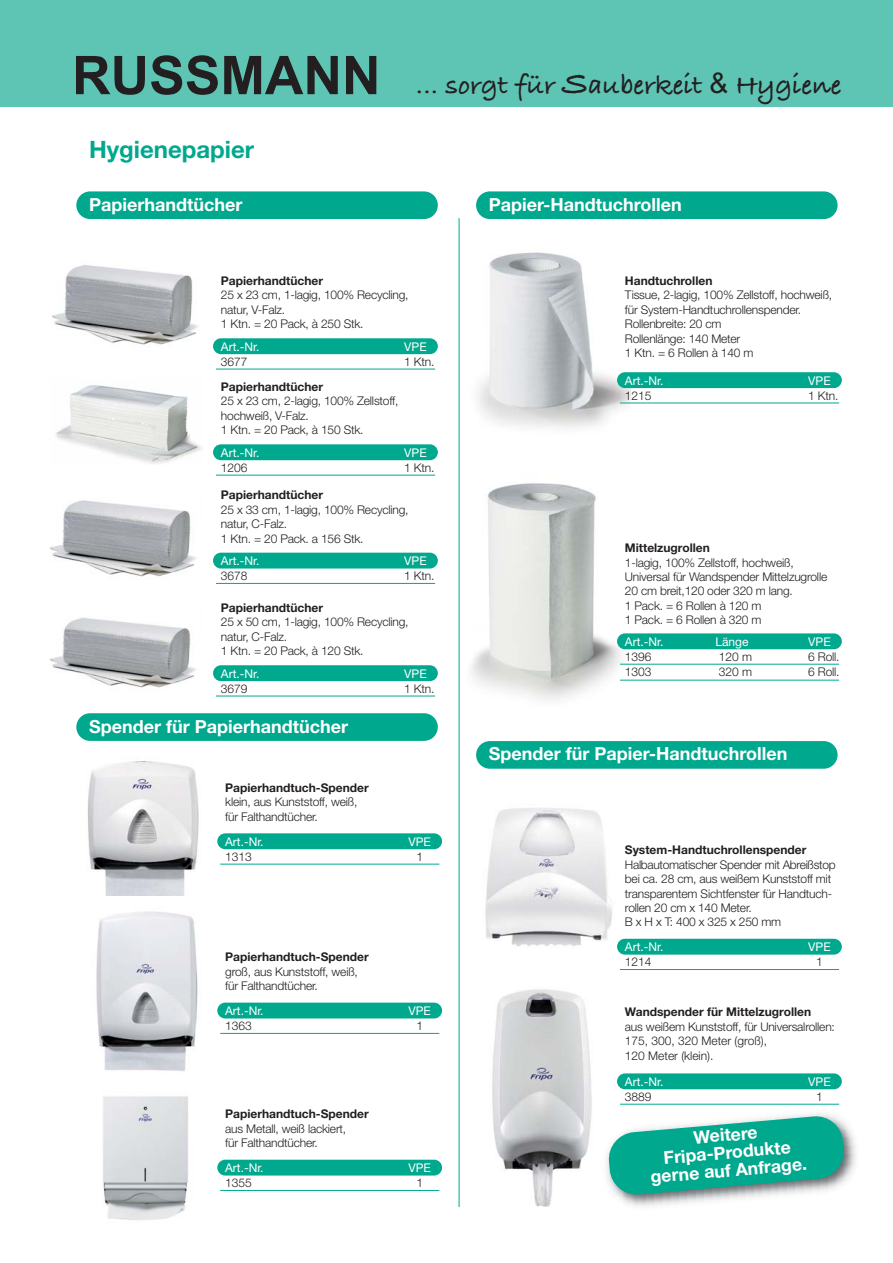
<style>
.page{position:relative;width:893px;height:1263px;background:#fff}
.page>*{position:absolute;margin:0;border:0;box-sizing:border-box;transform-origin:0 0}
.t1{font:28.5px "Bradley Hand ITCTT Bold";color:#231f20}
.t2{font:700 24px "Helvetica Neue";color:#00a88e}
.t3{font:700 18px "Helvetica Neue";color:#fff}
.t4{font:700 17.7px/17.7px "Helvetica Neue";color:#fff;text-align:center}
.t5{font:300 12px/14.4px "Helvetica Neue";letter-spacing:-.015em;color:#231f20}
.t6{font:700 12px "Helvetica Neue";color:#231f20}
.t7{font:12px "Helvetica Neue";color:#fff}
.s1{font-family:"Arial";font-weight:700;font-size:53.4px}
.s2{font-size:35.4px}
.s3{font-family:"Arial"}
</style>
<div class="page">
<img style="left:492px;top:989px;width:131px;height:218px">
<img style="left:478px;top:252px;width:153px;height:176px">
<img style="left:458px;top:465px;width:175px;height:242px">
<img style="left:485px;top:808px;width:146px;height:139px">
<hr style="left:459px;top:218px;width:1px;height:989px;background:#00a88e">
<div style="left:476px;top:191px;width:361px;height:28px;background:#00a88e;border-radius:14px"></div>
<div style="left:217px;top:833px;width:225px;height:16px;background:#00a88e;border-radius:8px"></div>
<hr style="left:220px;top:864px;width:219px;height:1px;background:#00a88e">
<div style="left:217px;top:1003px;width:225px;height:16px;background:#00a88e;border-radius:8px"></div>
<hr style="left:220px;top:1033px;width:219px;height:1px;background:#00a88e">
<div style="left:217px;top:1160px;width:225px;height:16px;background:#00a88e;border-radius:8px"></div>
<hr style="left:220px;top:1190px;width:219px;height:1px;background:#00a88e">
<div style="left:617px;top:939px;width:225px;height:16px;background:#00a88e;border-radius:8px"></div>
<hr style="left:620px;top:969px;width:219px;height:1px;background:#00a88e">
<div style="left:617px;top:1073px;width:225px;height:16px;background:#00a88e;border-radius:8px"></div>
<hr style="left:620px;top:1104px;width:219px;height:1px;background:#00a88e">
<div style="left:476px;top:741px;width:361px;height:28px;background:#00a88e;border-radius:14px"></div>
<div style="left:617px;top:372px;width:225px;height:16px;background:#00a88e;border-radius:8px"></div>
<hr style="left:620px;top:403px;width:219px;height:1px;background:#00a88e">
<div style="left:617px;top:633px;width:225px;height:16px;background:#00a88e;border-radius:8px"></div>
<hr style="left:620px;top:664px;width:219px;height:1px;background:#00a88e">
<hr style="left:620px;top:680px;width:219px;height:1px;background:#00a88e">
<img style="left:55px;top:385px;width:147px;height:79px">
<img style="left:52px;top:265px;width:146px;height:80px">
<img style="left:50px;top:617px;width:146px;height:71px">
<img style="left:50px;top:500px;width:146px;height:77px">
<img style="left:96px;top:911px;width:102px;height:160px">
<img style="left:88px;top:761px;width:111px;height:134px">
<img style="left:102px;top:1096px;width:86px;height:124px">
<div style="left:76px;top:713px;width:362px;height:28px;background:#00a88e;border-radius:14px"></div>
<div style="left:213px;top:338px;width:225px;height:16px;background:#00a88e;border-radius:8px"></div>
<hr style="left:216px;top:369px;width:219px;height:1px;background:#00a88e">
<div style="left:213px;top:444px;width:225px;height:16px;background:#00a88e;border-radius:8px"></div>
<hr style="left:216px;top:475px;width:219px;height:1px;background:#00a88e">
<div style="left:213px;top:553px;width:225px;height:16px;background:#00a88e;border-radius:8px"></div>
<hr style="left:216px;top:583px;width:219px;height:1px;background:#00a88e">
<div style="left:213px;top:665px;width:225px;height:16px;background:#00a88e;border-radius:8px"></div>
<hr style="left:216px;top:696px;width:219px;height:1px;background:#00a88e">
<div style="left:76px;top:191px;width:362px;height:28px;background:#00a88e;border-radius:14px"></div>
<div style="left:0;top:0;width:892px;height:106px;background:#5ec4b4"></div>
<img style="left:623px;top:1113px;width:233px;height:94px">
<img style="left:597px;top:1125px;width:26px;height:82px">
<svg style="left:608px;top:1115px;width:237px;height:81px;background:#39b5a2"></svg>
<h1 class="t1" style="left:72px;top:66px;width:771px"><span class="s1">RUSSMANN</span> ... sorgt für <span class="s2">S</span>auberkeit <span class="s3">&amp;</span> Hygiene</h1>
<h2 class="t2" style="left:89px;top:140px;width:167px">Hygienepapier</h2>
<h3 class="t3" style="left:89px;top:198px;width:155px">Papierhandtücher</h3>
<p class="t6" style="left:221px;top:276px;width:104px">Papierhandtücher</p>
<p class="t5" style="left:221px;top:289px;width:189px">25 x 23 cm, 1-lagig, 100% Recycling, natur, V-Falz.<br>1 Ktn. = 20 Pack, à 250 Stk.</p>
<p class="t7" style="left:221px;top:342px;width:40px">Art.-Nr.</p>
<p class="t7" style="left:404px;top:342px;width:24px">VPE</p>
<p class="t5" style="left:221px;top:355px;width:28px">3677</p>
<p class="t5" style="left:404px;top:355px;width:32px">1 Ktn.</p>
<p class="t6" style="left:221px;top:383px;width:104px">Papierhandtücher</p>
<p class="t5" style="left:221px;top:395px;width:179px">25 x 23 cm, 2-lagig, 100% Zellstoff, hochweiß, V-Falz.<br>1 Ktn. = 20 Pack, à 150 Stk.</p>
<p class="t7" style="left:221px;top:448px;width:40px">Art.-Nr.</p>
<p class="t7" style="left:404px;top:448px;width:24px">VPE</p>
<p class="t5" style="left:221px;top:461px;width:28px">1206</p>
<p class="t5" style="left:404px;top:461px;width:32px">1 Ktn.</p>
<p class="t6" style="left:221px;top:491px;width:104px">Papierhandtücher</p>
<p class="t5" style="left:221px;top:503px;width:189px">25 x 33 cm, 1-lagig, 100% Recycling, natur, C-Falz.<br>1 Ktn. = 20 Pack. a 156 Stk.</p>
<p class="t7" style="left:221px;top:556px;width:40px">Art.-Nr.</p>
<p class="t7" style="left:404px;top:556px;width:24px">VPE</p>
<p class="t5" style="left:221px;top:570px;width:28px">3678</p>
<p class="t5" style="left:404px;top:570px;width:32px">1 Ktn.</p>
<p class="t6" style="left:221px;top:603px;width:104px">Papierhandtücher</p>
<p class="t5" style="left:221px;top:616px;width:189px">25 x 50 cm, 1-lagig, 100% Recycling, natur, C-Falz.<br>1 Ktn. = 20 Pack, à 120 Stk.</p>
<p class="t7" style="left:221px;top:669px;width:40px">Art.-Nr.</p>
<p class="t7" style="left:404px;top:669px;width:24px">VPE</p>
<p class="t5" style="left:221px;top:682px;width:28px">3679</p>
<p class="t5" style="left:404px;top:682px;width:32px">1 Ktn.</p>
<h3 class="t3" style="left:89px;top:720px;width:260px">Spender für Papierhandtücher</h3>
<p class="t6" style="left:225px;top:784px;width:145px">Papierhandtuch-Spender</p>
<p class="t5" style="left:225px;top:796px;width:134px">klein, aus Kunststoff, weiß, für Falthandtücher.</p>
<p class="t7" style="left:225px;top:837px;width:40px">Art.-Nr.</p>
<p class="t7" style="left:408px;top:837px;width:24px">VPE</p>
<p class="t5" style="left:225px;top:850px;width:28px">1313</p>
<p class="t5" style="left:416px;top:850px;width:8px">1</p>
<p class="t6" style="left:225px;top:953px;width:145px">Papierhandtuch-Spender</p>
<p class="t5" style="left:225px;top:965px;width:134px">groß, aus Kunststoff, weiß, für Falthandtücher.</p>
<p class="t7" style="left:225px;top:1006px;width:40px">Art.-Nr.</p>
<p class="t7" style="left:408px;top:1006px;width:24px">VPE</p>
<p class="t5" style="left:225px;top:1020px;width:28px">1363</p>
<p class="t5" style="left:416px;top:1020px;width:8px">1</p>
<p class="t6" style="left:225px;top:1110px;width:145px">Papierhandtuch-Spender</p>
<p class="t5" style="left:225px;top:1122px;width:123px">aus Metall, weiß lackiert, für Falthandtücher.</p>
<p class="t7" style="left:225px;top:1163px;width:40px">Art.-Nr.</p>
<p class="t7" style="left:408px;top:1163px;width:24px">VPE</p>
<p class="t5" style="left:225px;top:1177px;width:28px">1355</p>
<p class="t5" style="left:416px;top:1177px;width:8px">1</p>
<h3 class="t3" style="left:489px;top:198px;width:194px">Papier-Handtuchrollen</h3>
<p class="t6" style="left:625px;top:276px;width:89px">Handtuchrollen</p>
<p class="t5" style="left:625px;top:289px;width:209px">Tissue, 2-lagig, 100% Zellstoff, hochweiß, für System-Handtuchrollenspender.<br>Rollenbreite: 20 cm<br>Rollenlänge: 140 Meter<br>1 Ktn. = 6 Rollen à 140 m</p>
<p class="t7" style="left:625px;top:376px;width:40px">Art.-Nr.</p>
<p class="t7" style="left:808px;top:376px;width:24px">VPE</p>
<p class="t5" style="left:625px;top:389px;width:28px">1215</p>
<p class="t5" style="left:808px;top:389px;width:32px">1 Ktn.</p>
<p class="t6" style="left:625px;top:544px;width:86px">Mittelzugrollen</p>
<p class="t5" style="left:625px;top:556px;width:204px">1-lagig, 100% Zellstoff, hochweiß,<br>Universal für Wandspender Mittelzugrolle<br>20 cm breit,120 oder 320 m lang.<br>1 Pack. = 6 Rollen à 120 m<br>1 Pack. = 6 Rollen à 320 m</p>
<p class="t7" style="left:625px;top:637px;width:40px">Art.-Nr.</p>
<p class="t7" style="left:715px;top:637px;width:35px">Länge</p>
<p class="t7" style="left:808px;top:637px;width:24px">VPE</p>
<p class="t5" style="left:625px;top:650px;width:28px">1396</p>
<p class="t5" style="left:719px;top:650px;width:35px">120 m</p>
<p class="t5" style="left:808px;top:650px;width:33px">6 Roll.</p>
<p class="t5" style="left:625px;top:666px;width:28px">1303</p>
<p class="t5" style="left:719px;top:666px;width:35px">320 m</p>
<p class="t5" style="left:808px;top:666px;width:33px">6 Roll.</p>
<h3 class="t3" style="left:489px;top:747px;width:300px">Spender für Papier-Handtuchrollen</h3>
<p class="t6" style="left:625px;top:846px;width:183px">System-Handtuchrollenspender</p>
<p class="t5" style="left:625px;top:858px;width:212px">Halbautomatischer Spender mit Abreißstop bei ca. 28 cm, aus weißem Kunststoff mit transparentem Sichtfenster für Handtuch&shy;rollen 20 cm x 140 Meter.<br>B x H x T: 400 x 325 x 250 mm</p>
<p class="t7" style="left:625px;top:943px;width:40px">Art.-Nr.</p>
<p class="t7" style="left:808px;top:943px;width:24px">VPE</p>
<p class="t5" style="left:625px;top:956px;width:28px">1214</p>
<p class="t5" style="left:816px;top:956px;width:8px">1</p>
<p class="t6" style="left:625px;top:1008px;width:188px">Wandspender für Mittelzugrollen</p>
<p class="t5" style="left:625px;top:1020px;width:211px">aus weißem Kunststoff, für Universalrollen:<br>175, 300, 320 Meter (groß),<br>120 Meter (klein).</p>
<p class="t7" style="left:625px;top:1077px;width:40px">Art.-Nr.</p>
<p class="t7" style="left:808px;top:1077px;width:24px">VPE</p>
<p class="t5" style="left:625px;top:1090px;width:28px">3889</p>
<p class="t5" style="left:816px;top:1090px;width:8px">1</p>
<h3 class="t4" style="left:647px;top:1134px;width:158px;rotate:-5deg">Weitere<br>Fripa-Produkte gerne auf Anfrage.</h3>
</div>
